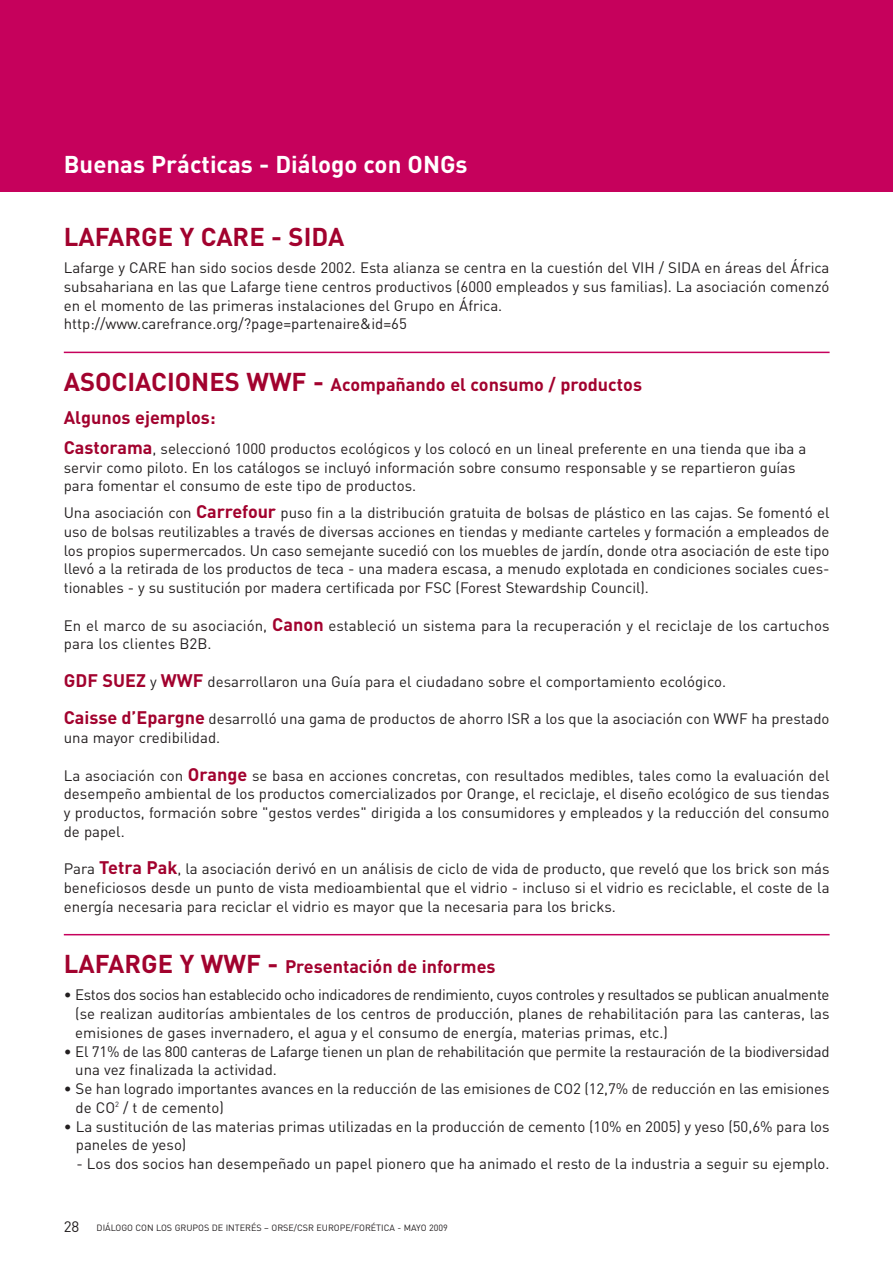
<style>
.page{position:relative;width:893px;height:1263px;background:#fff}
.page>*{position:absolute;margin:0;border:0;box-sizing:border-box;transform-origin:0 0}
.t1{font:700 25.5px "DIN";color:#a2022e}
.t2{font:700 24px "DIN";color:#fff}
.t3{font:700 18px/33.2px "DIN";color:#a2022e}
.t4{font:15px/18.8px "DIN";color:#231f20}
.t5{font:9px "DIN";color:#231f20}
.s1{font-size:25.5px}
.s2{font-weight:700;font-size:18px;color:#a2022e}
</style>
<div class="page">
<div style="left:0;top:0;width:892px;height:191px;background:#c6015c"></div>
<hr style="left:64px;top:352px;width:765px;height:1px;background:#c6015c">
<hr style="left:64px;top:934px;width:765px;height:1px;background:#c6015c">
<h2 class="t2" style="left:64px;top:156px;width:405px">Buenas Prácticas - Diálogo con ONGs</h2>
<h1 class="t1" style="left:64px;top:228px;width:282px">LAFARGE Y CARE - SIDA</h1>
<p class="t4" style="left:64px;top:260px;width:767px">Lafarge y CARE han sido socios desde 2002. Esta alianza se centra en la cuestión del VIH / SIDA en áreas del África subsahariana en las que Lafarge tiene centros productivos (6000 empleados y sus familias). La asociación comenzó en el momento de las primeras instalaciones del Grupo en África. http://www.carefrance.org/?page=partenaire&amp;id=65</p>
<p class="t3" style="left:64px;top:370px;width:579px"><span class="s1">ASOCIACIONES WWF -</span> Acompañando el consumo / productos<br>Algunos ejemplos:</p>
<p class="t4" style="left:64px;top:441px;width:744px"><span class="s2">Castorama</span>, seleccionó 1000 productos ecológicos y los colocó en un lineal preferente en una tienda que iba a servir como piloto. En los catálogos se incluyó información sobre consumo responsable y se repartieron guías para fomentar el consumo de este tipo de productos.</p>
<p class="t4" style="left:64px;top:505px;width:767px;text-align:justify">Una asociación con <span class="s2">Carrefour</span> puso fin a la distribución gratuita de bolsas de plástico en las cajas. Se fomentó el uso de bolsas reutilizables a través de diversas acciones en tiendas y mediante carteles y formación a empleados de los propios supermercados. Un caso semejante sucedió con los muebles de jardín, donde otra asociación de este tipo llevó a la retirada de los productos de teca - una madera escasa, a menudo explotada en condiciones sociales cues&shy;tionables - y su sustitución por madera certificada por FSC (Forest Stewardship Council).</p>
<p class="t4" style="left:64px;top:618px;width:767px">En el marco de su asociación, <span class="s2">Canon</span> estableció un sistema para la recuperación y el reciclaje de los cartuchos para los clientes B2B.</p>
<p class="t4" style="left:64px;top:674px;width:664px"><span class="s2">GDF SUEZ</span> y <span class="s2">WWF</span> desarrollaron una Guía para el ciudadano sobre el comportamiento ecológico.</p>
<p class="t4" style="left:64px;top:711px;width:767px"><span class="s2">Caisse d’Epargne</span> desarrolló una gama de productos de ahorro ISR a los que la asociación con WWF ha prestado una mayor credibilidad.</p>
<p class="t4" style="left:64px;top:768px;width:767px;text-align:justify">La asociación con <span class="s2">Orange</span> se basa en acciones concretas, con resultados medibles, tales como la evaluación del desempeño ambiental de los productos comercializados por Orange, el reciclaje, el diseño ecológico de sus tiendas y productos, formación sobre "gestos verdes" dirigida a los consumidores y empleados y la reducción del consumo de papel.</p>
<p class="t4" style="left:64px;top:861px;width:767px;text-align:justify">Para <span class="s2">Tetra Pak</span>, la asociación derivó en un análisis de ciclo de vida de producto, que reveló que los brick son más beneficiosos desde un punto de vista medioambiental que el vidrio - incluso si el vidrio es reciclable, el coste de la energía necesaria para reciclar el vidrio es mayor que la necesaria para los bricks.</p>
<p class="t3" style="left:64px;top:952px;width:433px"><span class="s1">LAFARGE Y WWF -</span> Presentación de informes</p>
<p class="t4" style="left:75px;top:988px;width:755px;text-align:justify;text-indent:-11px">• Estos dos socios han establecido ocho indicadores de rendimiento, cuyos controles y resultados se publican anualmente (se realizan auditorías ambientales de los centros de producción, planes de rehabilitación para las canteras, las emisiones de gases invernadero, el agua y el consumo de energía, materias primas, etc.)</p>
<p class="t4" style="left:75px;top:1044px;width:755px;text-indent:-11px">• El 71% de las 800 canteras de Lafarge tienen un plan de rehabilitación que permite la restauración de la biodiversidad una vez finalizada la actividad.</p>
<p class="t4" style="left:76px;top:1081px;width:755px;text-indent:-12px">• Se han logrado importantes avances en la reducción de las emisiones de CO2 (12,7% de reducción en las emisiones de CO<sup>2</sup> / t de cemento)</p>
<p class="t4" style="left:76px;top:1119px;width:755px;text-indent:-12px">• La sustitución de las materias primas utilizadas en la producción de cemento (10% en 2005) y yeso (50,6% para los paneles de yeso)</p>
<p class="t4" style="left:77px;top:1156px;width:754px">- Los dos socios han desempeñado un papel pionero que ha animado el resto de la industria a seguir su ejemplo.</p>
<p class="t4" style="left:64px;top:1219px;width:17px">28</p>
<p class="t5" style="left:97px;top:1224px;width:353px">DIÁLOGO CON LOS GRUPOS DE INTERÉS – ORSE/CSR EUROPE/FORÉTICA - MAYO 2009</p>
</div>
